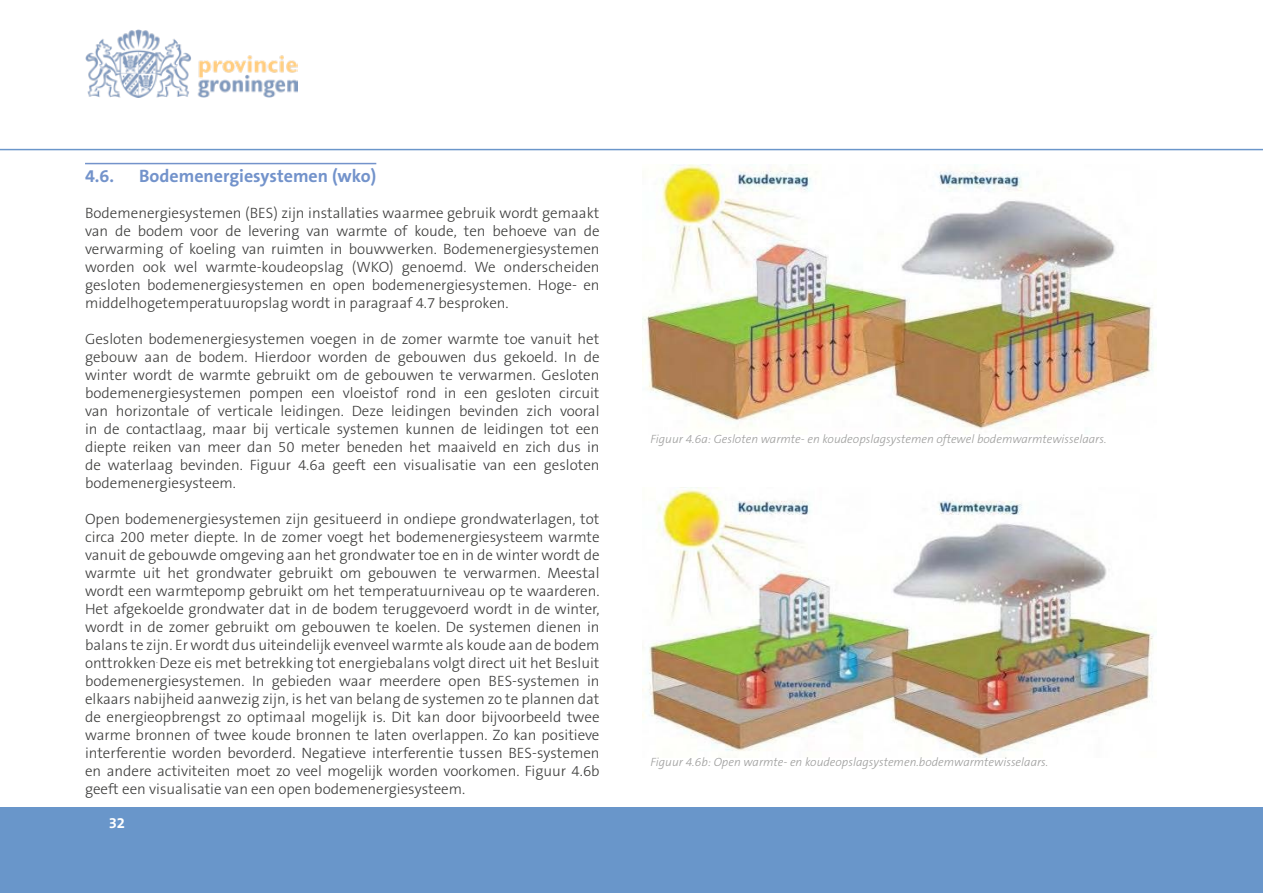
<style>
.page{position:relative;width:1263px;height:893px;background:#fff}
.page>*{position:absolute;margin:0;border:0;box-sizing:border-box;transform-origin:0 0}
._2__Paragraaf{font:700 18px "The Sans B7";color:#7393cb}
._0__Tekst{font:300 15px/18px "The Sans B3";color:#3c3c3b;text-align:justify}
.t1{font:700 15px "The Sans B7";color:#fff}
.x__toelichtendeTekst{font:italic 300 12px "The Sans B3";color:#9d9d9c}
</style>
<div class="page">
<div style="left:0;top:808px;width:1263px;height:85px;background:#6996ca"></div>
<img style="left:85px;top:30px;width:213px;height:68px">
<hr style="left:0;top:149px;width:1263px;height:1px;background:#3974b9">
<hr style="left:85px;top:163px;width:291px;height:1px;background:#7393cb">
<img style="left:642px;top:165px;width:512px;height:270px">
<img style="left:642px;top:488px;width:511px;height:269px">
<p class="_2__Paragraaf" style="left:85px;top:166px;width:31px">4.6.</p>
<p class="_2__Paragraaf" style="left:139px;top:166px;width:239px">Bodemenergiesystemen (wko)</p>
<p class="_0__Tekst" style="left:85px;top:204px;width:516px">Bodemenergiesystemen (BES) zijn installaties waarmee gebruik wordt gemaakt van de bodem voor de levering van warmte of koude, ten behoeve van de verwarming of koeling van ruimten in bouwwerken. Bodemenergiesystemen worden ook wel warmte-koudeopslag (WKO) genoemd. We onderscheiden gesloten bodemenergiesystemen en open bodemenergiesystemen. Hoge- en middelhogetemperatuuropslag wordt in paragraaf 4.7 besproken.</p>
<p class="_0__Tekst" style="left:85px;top:330px;width:516px">Gesloten bodemenergiesystemen voegen in de zomer warmte toe vanuit het gebouw aan de bodem. Hierdoor worden de gebouwen dus gekoeld. In de winter wordt de warmte gebruikt om de gebouwen te verwarmen. Gesloten bodemenergiesystemen pompen een vloeistof rond in een gesloten circuit van horizontale of verticale leidingen. Deze leidingen bevinden zich vooral in de contactlaag, maar bij verticale systemen kunnen de leidingen tot een diepte reiken van meer dan 50 meter beneden het maaiveld en zich dus in de waterlaag bevinden. Figuur 4.6a geeft een visualisatie van een gesloten bodemenergiesysteem.</p>
<p class="_0__Tekst" style="left:85px;top:510px;width:516px">Open bodemenergiesystemen zijn gesitueerd in ondiepe grondwaterlagen, tot circa 200 meter diepte. In de zomer voegt het bodemenergiesysteem warmte vanuit de gebouwde omgeving aan het grondwater toe en in de winter wordt de warmte uit het grondwater gebruikt om gebouwen te verwarmen. Meestal wordt een warmtepomp gebruikt om het temperatuurniveau op te waarderen.<br>Het afgekoelde grondwater dat in de bodem teruggevoerd wordt in de winter, wordt in de zomer gebruikt om gebouwen te koelen. De systemen dienen in balans te zijn. Er wordt dus uiteindelijk evenveel warmte als koude aan de bodem onttrokken<sup>.</sup> Deze eis met betrekking tot energiebalans volgt direct uit het Besluit bodemenergiesystemen. In gebieden waar meerdere open BES-systemen in elkaars nabijheid aanwezig zijn, is het van belang de systemen zo te plannen dat de energieopbrengst zo optimaal mogelijk is. Dit kan door bijvoorbeeld twee warme bronnen of twee koude bronnen te laten overlappen. Zo kan positieve interferentie worden bevorderd. Negatieve interferentie tussen BES-systemen en andere activiteiten moet zo veel mogelijk worden voorkomen. Figuur 4.6b geeft een visualisatie van een open bodemenergiesysteem.</p>
<p class="t1" style="left:109px;top:815px;width:18px">32</p>
<p class="x__toelichtendeTekst" style="left:651px;top:433px;width:457px">Figuur 4.6a: Gesloten warmte- en koudeopslagsystemen oftewel bodemwarmtewisselaars.</p>
<p class="x__toelichtendeTekst" style="left:651px;top:756px;width:399px">Figuur 4.6b: Open warmte- en koudeopslagsystemen.bodemwarmtewisselaars.</p>
</div>
